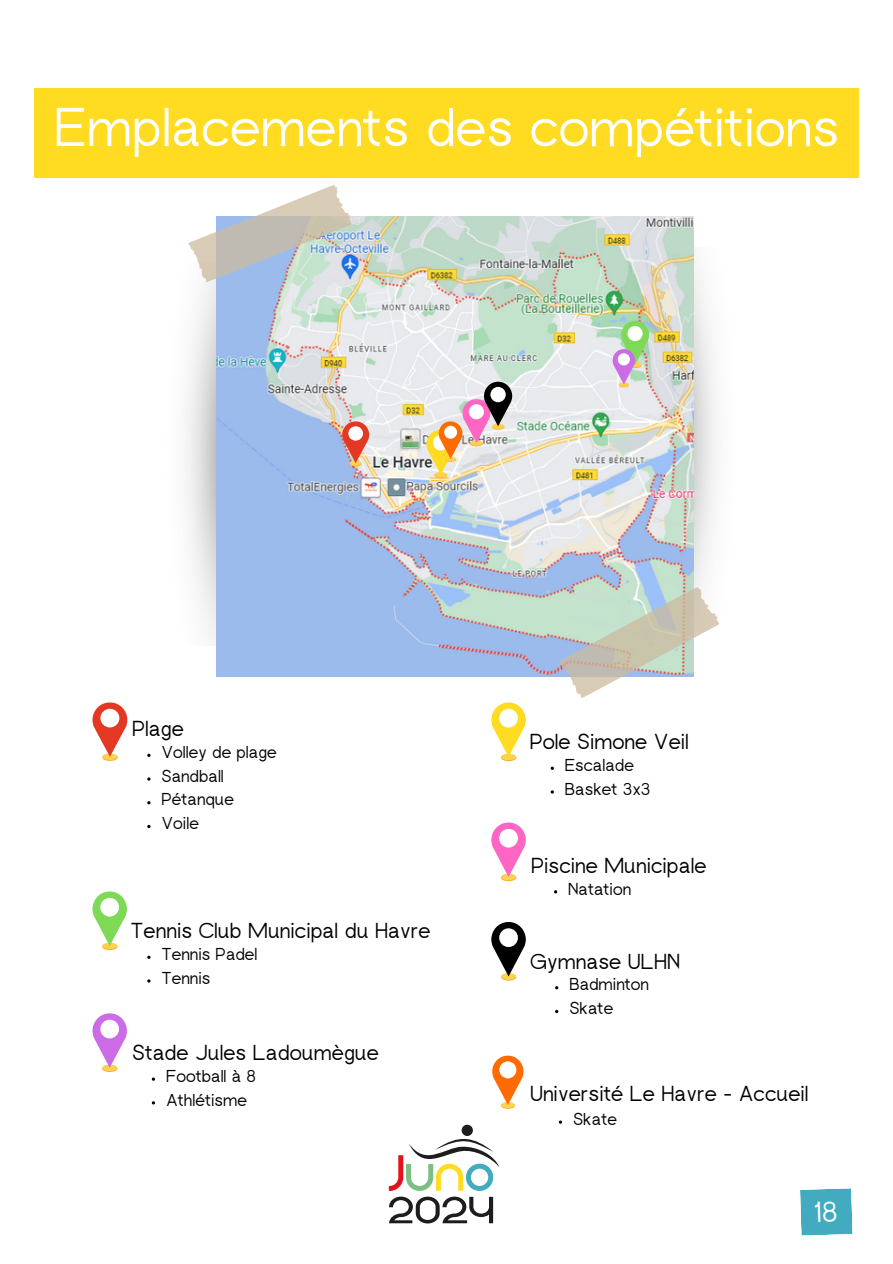
<style>
.page{position:relative;width:893px;height:1264px;background:#fff}
.page>*{position:absolute;margin:0;border:0;box-sizing:border-box;transform-origin:0 0}
.t1{font:54.45px "rugratssans";color:#fff}
.t2{font:21.75px "rugratssans";color:#000}
.t3{font:17.25px "rugratssans";color:#000}
</style>
<div class="page">
<div style="left:35px;top:89px;width:823px;height:89px;background:#ffdc21"></div>
<img style="left:693px;top:248px;width:24px;height:336px">
<img style="left:216px;top:217px;width:477px;height:459px">
<svg style="left:556px;top:584px;width:163px;height:114px"></svg>
<svg style="left:188px;top:185px;width:167px;height:99px"></svg>
<div style="left:349px;top:461px;width:13px;height:5px;background:#fbc443;border-radius:50%"></div>
<div style="left:349px;top:460px;width:12px;height:6px;background:#fcd24f;border-radius:50%"></div>
<svg style="left:342px;top:421px;width:27px;height:42px"></svg>
<div style="left:348px;top:426px;width:15px;height:14px;background:#fff;border-radius:50%"></div>
<div style="left:102px;top:753px;width:16px;height:7px;background:#fcd24f;border-radius:50%"></div>
<svg style="left:92px;top:702px;width:35px;height:54px"></svg>
<div style="left:100px;top:708px;width:19px;height:19px;background:#fff;border-radius:50%"></div>
<div style="left:102px;top:943px;width:15px;height:6px;background:#fbc846;border-radius:50%"></div>
<div style="left:102px;top:942px;width:15px;height:7px;background:#fcd24f;border-radius:50%"></div>
<svg style="left:92px;top:891px;width:35px;height:55px"></svg>
<div style="left:100px;top:897px;width:19px;height:19px;background:#fff;border-radius:50%"></div>
<div style="left:102px;top:1065px;width:15px;height:6px;background:#fac241;border-radius:50%"></div>
<div style="left:102px;top:1064px;width:15px;height:7px;background:#fcd24f;border-radius:50%"></div>
<svg style="left:92px;top:1013px;width:35px;height:54px"></svg>
<div style="left:100px;top:1019px;width:19px;height:19px;background:#fff;border-radius:50%"></div>
<svg style="left:501px;top:754px;width:15px;height:7px"></svg>
<div style="left:501px;top:753px;width:15px;height:7px;background:#fcd24f;border-radius:50%"></div>
<svg style="left:491px;top:702px;width:34px;height:55px"></svg>
<div style="left:499px;top:708px;width:19px;height:19px;background:#fff;border-radius:50%"></div>
<div style="left:501px;top:973px;width:15px;height:7px;background:#fac443;border-radius:50%"></div>
<div style="left:501px;top:973px;width:15px;height:6px;background:#fcd24f;border-radius:50%"></div>
<svg style="left:491px;top:922px;width:34px;height:54px"></svg>
<div style="left:499px;top:928px;width:19px;height:19px;background:#fff;border-radius:50%"></div>
<svg style="left:501px;top:874px;width:15px;height:7px"></svg>
<div style="left:501px;top:873px;width:15px;height:7px;background:#fcd24f;border-radius:50%"></div>
<svg style="left:491px;top:822px;width:34px;height:55px"></svg>
<div style="left:499px;top:828px;width:19px;height:19px;background:#fff;border-radius:50%"></div>
<div style="left:619px;top:382px;width:9px;height:5px;background:#fcd24f;border-radius:50%"></div>
<svg style="left:612px;top:321px;width:37px;height:63px;background:#bbcab4"></svg>
<div style="left:617px;top:353px;width:13px;height:12px;background:#fff;border-radius:50%"></div>
<div style="left:434px;top:473px;width:13px;height:5px;background:#fac445;border-radius:50%"></div>
<div style="left:434px;top:472px;width:13px;height:5px;background:#fcd24f;border-radius:50%"></div>
<svg style="left:550px;top:766px;width:4px;height:4px"></svg>
<div style="left:501px;top:1102px;width:14px;height:6px;background:#fbc847;border-radius:50%"></div>
<div style="left:501px;top:1102px;width:13px;height:6px;background:#fcd24f;border-radius:50%"></div>
<svg style="left:492px;top:1055px;width:31px;height:50px"></svg>
<div style="left:499px;top:1061px;width:17px;height:17px;background:#fff;border-radius:50%"></div>
<svg style="left:389px;top:1133px;width:110px;height:57px"></svg>
<div style="left:461px;top:1124px;width:12px;height:12px;background:#1d1d1b;border-radius:50%"></div>
<svg style="left:389px;top:1196px;width:104px;height:27px"></svg>
<svg style="left:426px;top:382px;width:86px;height:93px;background:#d9c3b6"></svg>
<div style="left:444px;top:426px;width:13px;height:13px;background:#fff;border-radius:50%"></div>
<svg style="left:800px;top:1188px;width:52px;height:47px;background:#4eafc2"></svg>
<p class="t1" style="left:54px;top:108px;width:786px">Emplacements des compétitions</p>
<p class="t2" style="left:132px;top:720px;width:53px">Plage</p>
<p class="t3" style="left:161px;top:746px;width:117px">Volley de plage</p>
<p class="t3" style="left:161px;top:769px;width:64px">Sandball</p>
<p class="t3" style="left:161px;top:793px;width:74px">Pétanque</p>
<p class="t3" style="left:161px;top:817px;width:39px">Voile</p>
<p class="t2" style="left:131px;top:922px;width:301px">Tennis Club Municipal du Havre</p>
<p class="t3" style="left:161px;top:947px;width:97px">Tennis Padel</p>
<p class="t3" style="left:161px;top:971px;width:50px">Tennis</p>
<p class="t2" style="left:132px;top:1044px;width:248px">Stade Jules Ladoumègue</p>
<p class="t3" style="left:166px;top:1069px;width:92px">Football à 8</p>
<p class="t3" style="left:166px;top:1093px;width:83px">Athlétisme</p>
<p class="t2" style="left:529px;top:733px;width:161px">Pole Simone Veil</p>
<p class="t3" style="left:565px;top:759px;width:71px">Escalade</p>
<p class="t3" style="left:565px;top:782px;width:87px">Basket 3x3</p>
<p class="t2" style="left:531px;top:857px;width:177px">Piscine Municipale</p>
<p class="t3" style="left:568px;top:882px;width:64px">Natation</p>
<h2 class="t2" style="left:529px;top:953px;width:152px">Gymnase ULHN</h2>
<p class="t3" style="left:569px;top:978px;width:81px">Badminton</p>
<p class="t3" style="left:569px;top:1002px;width:45px">Skate</p>
<h2 class="t2" style="left:530px;top:1085px;width:280px">Université Le Havre - Accueil</h2>
<p class="t3" style="left:573px;top:1112px;width:45px">Skate</p>
</div>
